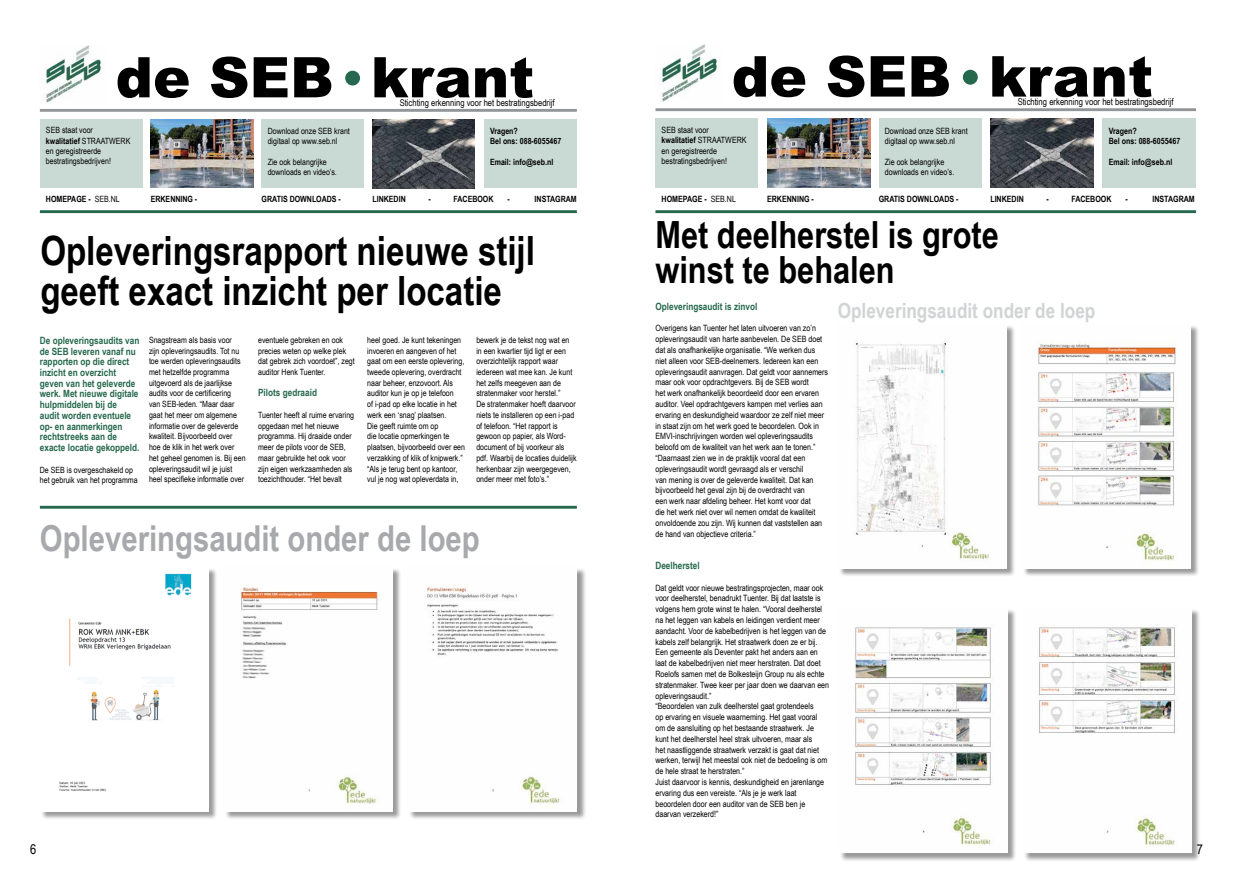
<style>
.page{position:relative;width:1234px;height:893px;background:#fff}
.page>*{position:absolute;margin:0;border:0;box-sizing:border-box;transform-origin:0 0}
.t1{font:900 56.4px "Arial";color:#000}
.t2{font:900 56.03px "Arial";color:#000}
.t3{font:700 40.35px/40.3px "Arial Narrow";color:#000}
.t4{font:700 37.42px/35.6px "Arial Narrow";color:#000}
.t5{font:700 35.7px "Arial Narrow";color:#a7a9ac}
.t6{font:700 20.92px "Arial Narrow";color:#d1d3d4}
.t7{font:13.5px "Arial Narrow";color:#000}
.t8{font:700 10.05px/10.7px "Arial Narrow";color:#25684d}
.t9{font:9.38px "Arial Narrow";color:#000}
.t10{font:9.3px "Arial Narrow";color:#000}
.t11{font:8.62px/10.8px "Arial Narrow";color:#000}
.t12{font:700 8.62px/10.4px "Arial Narrow";color:#000}
.t13{font:8.55px/10.7px "Arial Narrow";color:#000}
.t14{font:700 8.55px/10.3px "Arial Narrow";color:#000}
.s1{font-weight:700}
.s2{font-weight:400}
</style>
<div class="page">
<img style="left:659px;top:44px;width:58px;height:58px">
<div style="left:962px;top:70px;width:15px;height:15px;background:#25684d;border-radius:50%"></div>
<hr style="left:655px;top:210px;width:540px;height:3px;background:#25684d">
<hr style="left:655px;top:108px;width:540px;height:3px;background:#939598">
<div style="left:655px;top:119px;width:103px;height:69px;background:#c9d9d3"></div>
<div style="left:878px;top:119px;width:103px;height:69px;background:#c9d9d3"></div>
<div style="left:1102px;top:118px;width:93px;height:69px;background:#c9d9d3"></div>
<img style="left:767px;top:118px;width:102px;height:69px">
<img style="left:990px;top:119px;width:102px;height:69px">
<img style="left:43px;top:45px;width:58px;height:58px">
<div style="left:345px;top:71px;width:15px;height:15px;background:#25684d;border-radius:50%"></div>
<hr style="left:40px;top:210px;width:536px;height:3px;background:#25684d">
<hr style="left:40px;top:109px;width:536px;height:3px;background:#939598">
<hr style="left:40px;top:506px;width:536px;height:3px;background:#25684d">
<div style="left:40px;top:119px;width:102px;height:69px;background:#c9d9d3"></div>
<div style="left:261px;top:119px;width:103px;height:69px;background:#c9d9d3"></div>
<div style="left:484px;top:119px;width:92px;height:69px;background:#c9d9d3"></div>
<img style="left:151px;top:119px;width:102px;height:69px">
<img style="left:372px;top:119px;width:102px;height:69px">
<div style="left:41px;top:567px;width:177px;height:253px;background:#000;opacity:.4"></div>
<img style="left:41px;top:567px;width:168px;height:244px">
<div style="left:225px;top:567px;width:177px;height:253px;background:#000;opacity:.4"></div>
<img style="left:225px;top:567px;width:168px;height:244px">
<div style="left:409px;top:567px;width:177px;height:253px;background:#000;opacity:.4"></div>
<img style="left:409px;top:567px;width:167px;height:244px">
<div style="left:838px;top:324px;width:177px;height:253px;background:#000;opacity:.4"></div>
<img style="left:838px;top:324px;width:168px;height:244px">
<div style="left:1022px;top:324px;width:177px;height:253px;background:#000;opacity:.4"></div>
<img style="left:1022px;top:324px;width:168px;height:244px">
<div style="left:839px;top:609px;width:177px;height:253px;background:#000;opacity:.4"></div>
<img style="left:839px;top:609px;width:168px;height:243px">
<div style="left:1023px;top:609px;width:177px;height:253px;background:#000;opacity:.4"></div>
<img style="left:1023px;top:609px;width:168px;height:243px">
<h2 class="t2" style="left:115px;top:37px;width:420px">de SEB krant</h2>
<p class="t10" style="left:399px;top:96px;width:156px">Stichting erkenning voor het bestratingsbedrijf</p>
<p class="t13" style="left:46px;top:125px;width:86px;line-height:10.3px">SEB staat voor<br><span class="s1">kwalitatief</span> STRAATWERK en geregistreerde bestratingsbedrijven!</p>
<p class="t13" style="left:268px;top:126px;width:84px;line-height:10.3px">Download onze SEB krant digitaal op www.seb.nl</p>
<p class="t13" style="left:268px;top:156px;width:71px;line-height:10.3px">Zie ook belangrijke downloads en video’s.</p>
<p class="t14" style="left:490px;top:125px;width:73px">Vragen?<br>Bel ons: 088-6055467</p>
<p class="t14" style="left:490px;top:156px;width:65px">Email: info@seb.nl</p>
<p class="t14" style="left:46px;top:194px;width:75px">HOMEPAGE - <span class="s2">SEB.NL</span></p>
<p class="t14" style="left:151px;top:194px;width:48px">ERKENNING -</p>
<p class="t14" style="left:261px;top:194px;width:81px">GRATIS DOWNLOADS -</p>
<p class="t14" style="left:372px;top:194px;width:35px">LINKEDIN</p>
<p class="t14" style="left:428px;top:194px;width:4px">-</p>
<p class="t14" style="left:453px;top:194px;width:41px">FACEBOOK</p>
<p class="t14" style="left:507px;top:194px;width:4px">-</p>
<p class="t14" style="left:534px;top:194px;width:44px">INSTAGRAM</p>
<h3 class="t3" style="left:40px;top:228px;width:496px">Opleveringsrapport nieuwe stijl geeft exact inzicht per locatie</h3>
<p class="t8" style="left:40px;top:334px;width:101px">De opleveringsaudits van de SEB leveren vanaf nu rapporten op die direct inzicht en overzicht geven van het geleverde werk. Met nieuwe digitale hulpmiddelen bij de<br>audit worden eventuele op- en aanmerkingen rechtstreeks aan de exacte locatie gekoppeld.</p>
<p class="t13" style="left:40px;top:464px;width:99px">De SEB is overgeschakeld op het gebruik van het programma</p>
<p class="t13" style="left:149px;top:334px;width:98px">Snagstream als basis voor<br>zijn opleveringsaudits. Tot nu toe werden opleveringsaudits met hetzelfde programma uitgevoerd als de jaarlijkse audits voor de certificering<br>van SEB-leden. “Maar daar gaat het meer om algemene informatie over de geleverde kwaliteit. Bijvoorbeeld over hoe de klik in het werk over het geheel genomen is. Bij een opleveringsaudit wil je juist heel specifieke informatie over</p>
<p class="t13" style="left:258px;top:334px;width:98px">eventuele gebreken en ook precies weten op welke plek dat gebrek zich voordoet”, zegt auditor Henk Tuenter.</p>
<p class="t8" style="left:258px;top:387px;width:60px">Pilots gedraaid</p>
<p class="t13" style="left:258px;top:409px;width:97px">Tuenter heeft al ruime ervaring opgedaan met het nieuwe programma. Hij draaide onder meer de pilots voor de SEB, maar gebruikte het ook voor zijn eigen werkzaamheden als toezichthouder. “Het bevalt</p>
<p class="t13" style="left:367px;top:334px;width:99px">heel goed. Je kunt tekeningen invoeren en aangeven of het gaat om een eerste oplevering, tweede oplevering, overdracht naar beheer, enzovoort. Als auditor kun je op je telefoon<br>of i-pad op elke locatie in het werk een ‘snag’ plaatsen.<br>Die geeft ruimte om op<br>die locatie opmerkingen te plaatsen, bijvoorbeeld over een verzakking of klik of knipwerk.” “Als je terug bent op kantoor, vul je nog wat opleverdata in,</p>
<p class="t13" style="left:476px;top:334px;width:102px">bewerk je de tekst nog wat en in een kwartier tijd ligt er een overzichtelijk rapport waar iedereen wat mee kan. Je kunt het zelfs meegeven aan de stratenmaker voor herstel.”<br>De stratenmaker hoeft daarvoor niets te installeren op een i-pad of telefoon. “Het rapport is gewoon op papier, als Word&shy;document of bij voorkeur als pdf. Waarbij de locaties duidelijk herkenbaar zijn weergegeven, onder meer met foto’s.”</p>
<h3 class="t5" style="left:40px;top:512px;width:441px">Opleveringsaudit onder de loep</h3>
<h3 class="t7" style="left:30px;top:839px;width:8px">6</h3>
<h1 class="t1" style="left:731px;top:35px;width:423px">de SEB krant</h1>
<p class="t9" style="left:1017px;top:95px;width:157px">Stichting erkenning voor het bestratingsbedrijf</p>
<p class="t11" style="left:661px;top:124px;width:86px;line-height:10.4px">SEB staat voor<br><span class="s1">kwalitatief</span> STRAATWERK en geregistreerde bestratingsbedrijven!</p>
<p class="t11" style="left:884px;top:125px;width:84px;line-height:10.4px">Download onze SEB krant digitaal op www.seb.nl</p>
<p class="t11" style="left:884px;top:156px;width:71px;line-height:10.4px">Zie ook belangrijke downloads en video’s.</p>
<p class="t12" style="left:1108px;top:125px;width:73px">Vragen?<br>Bel ons: 088-6055467</p>
<p class="t12" style="left:1108px;top:156px;width:65px">Email: info@seb.nl</p>
<p class="t12" style="left:661px;top:194px;width:76px">HOMEPAGE - <span class="s2">SEB.NL</span></p>
<p class="t12" style="left:767px;top:194px;width:48px">ERKENNING -</p>
<p class="t12" style="left:878px;top:194px;width:81px">GRATIS DOWNLOADS -</p>
<p class="t12" style="left:990px;top:194px;width:35px">LINKEDIN</p>
<p class="t12" style="left:1046px;top:194px;width:4px">-</p>
<p class="t12" style="left:1071px;top:194px;width:42px">FACEBOOK</p>
<p class="t12" style="left:1125px;top:194px;width:4px">-</p>
<p class="t12" style="left:1152px;top:194px;width:44px">INSTAGRAM</p>
<h3 class="t4" style="left:655px;top:215px;width:345px">Met deelherstel is grote winst te behalen</h3>
<p class="t8" style="left:655px;top:300px;width:103px">Opleveringsaudit is zinvol</p>
<p class="t11" style="left:655px;top:323px;width:174px">Overigens kan Tuenter het laten uitvoeren van zo’n opleveringsaudit van harte aanbevelen. De SEB doet dat als onafhankelijke organisatie. “We werken dus niet alleen voor SEB-deelnemers. Iedereen kan een opleveringsaudit aanvragen. Dat geldt voor aannemers maar ook voor opdrachtgevers. Bij de SEB wordt<br>het werk onafhankelijk beoordeeld door een ervaren auditor. Veel opdrachtgevers kampen met verlies aan ervaring en deskundigheid waardoor ze zelf niet meer in staat zijn om het werk goed te beoordelen. Ook in EMVI-inschrijvingen worden wel opleveringsaudits beloofd om de kwaliteit van het werk aan te tonen.” “Daarnaast zien we in de praktijk vooral dat een opleveringsaudit wordt gevraagd als er verschil<br>van mening is over de geleverde kwaliteit. Dat kan bijvoorbeeld het geval zijn bij de overdracht van<br>een werk naar afdeling beheer. Het komt voor dat<br>die het werk niet over wil nemen omdat de kwaliteit onvoldoende zou zijn. Wij kunnen dat vaststellen aan de hand van objectieve criteria.”</p>
<p class="t8" style="left:655px;top:560px;width:46px">Deelherstel</p>
<p class="t11" style="left:655px;top:582px;width:175px">Dat geldt voor nieuwe bestratingsprojecten, maar ook voor deelherstel, benadrukt Tuenter. Bij dat laatste is volgens hem grote winst te halen. “Vooral deelherstel na het leggen van kabels en leidingen verdient meer aandacht. Voor de kabelbedrijven is het leggen van de kabels zelf belangrijk. Het straatwerk doen ze er bij.<br>Een gemeente als Deventer pakt het anders aan en laat de kabelbedrijven niet meer herstraten. Dat doet Roelofs samen met de Bolkesteijn Group nu als echte stratenmaker. Twee keer per jaar doen we daarvan een opleveringsaudit.”<br>“Beoordelen van zulk deelherstel gaat grotendeels<br>op ervaring en visuele waarneming. Het gaat vooral om de aansluiting op het bestaande straatwerk. Je kunt het deelherstel heel strak uitvoeren, maar als<br>het naastliggende straatwerk verzakt is gaat dat niet werken, terwijl het meestal ook niet de bedoeling is om de hele straat te herstraten.”<br>Juist daarvoor is kennis, deskundigheid en jarenlange ervaring dus een vereiste. “Als je je werk laat beoordelen door een auditor van de SEB ben je daarvan verzekerd!”</p>
<h3 class="t6" style="left:837px;top:295px;width:259px">Opleveringsaudit onder de loep</h3>
<h3 class="t7" style="left:1196px;top:839px;width:8px">7</h3>
</div>
